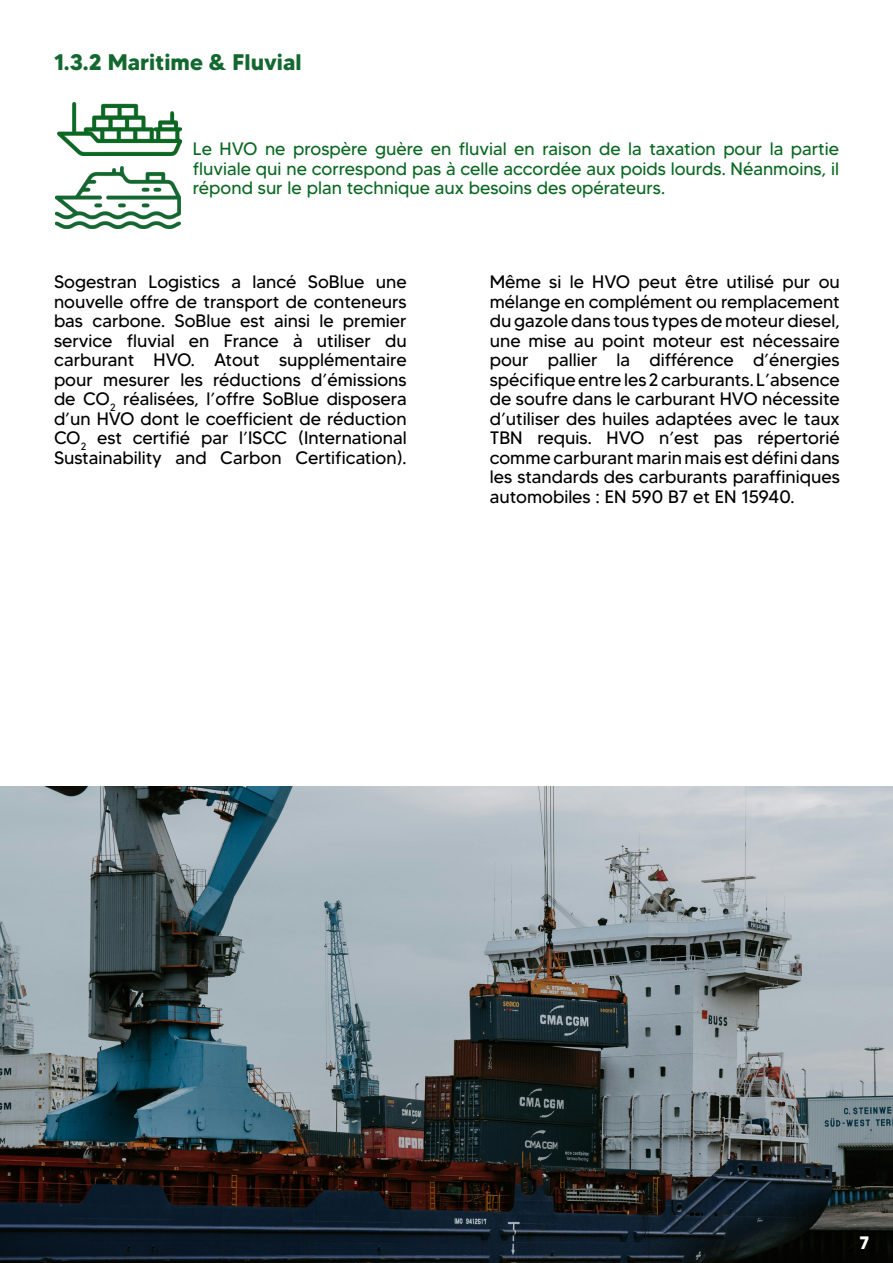
<style>
.page{position:relative;width:893px;height:1263px;background:#fff}
.page>*{position:absolute;margin:0;border:0;box-sizing:border-box;transform-origin:0 0}
.t1{font:700 22.5px "MADETOMMY";color:#12682f}
.t2{font:18px/19.5px "MADETOMMY";color:#000;text-align:justify}
.t3{font:18px/19.5px "MADETOMMY";color:#0b6822;text-align:justify}
.t4{font:700 18px "MADETOMMY";color:#fff}
</style>
<div class="page">
<img style="left:57px;top:103px;width:124px;height:52px">
<img style="left:55px;top:166px;width:126px;height:63px">
<img style="left:0;top:787px;width:893px;height:476px">
<p class="t1" style="left:54px;top:48px;width:249px">1.3.2 Maritime &amp; Fluvial</p>
<p class="t3" style="left:193px;top:139px;width:648px">Le HVO ne prospère guère en fluvial en raison de la taxation pour la partie fluviale qui ne correspond pas à celle accordée aux poids lourds. Néanmoins, il répond sur le plan technique aux besoins des opérateurs.</p>
<p class="t2" style="left:54px;top:272px;width:354px">Sogestran Logistics a lancé SoBlue une nouvelle offre de transport de conteneurs bas carbone. SoBlue est ainsi le premier service fluvial en France à utiliser du carburant HVO. Atout supplémentaire pour mesurer les réductions d’émissions de CO<sub>2</sub> réalisées, l’offre SoBlue disposera d’un HVO dont le coefficient de réduction CO<sub>2</sub> est certifié par l’ISCC (International Sustainability and Carbon Certification).</p>
<p class="t2" style="left:490px;top:272px;width:352px">Même si le HVO peut être utilisé pur ou mélange en complément ou remplacement du gazole dans tous types de moteur diesel, une mise au point moteur est nécessaire pour pallier la différence d’énergies spécifique entre les 2 carburants. L’absence de soufre dans le carburant HVO nécessite d’utiliser des huiles adaptées avec le taux TBN requis. HVO n’est pas répertorié comme carburant marin mais est défini dans les standards des carburants paraffiniques automobiles : EN 590 B7 et EN 15940.</p>
<p class="t4" style="left:860px;top:1231px;width:11px">7</p>
</div>
